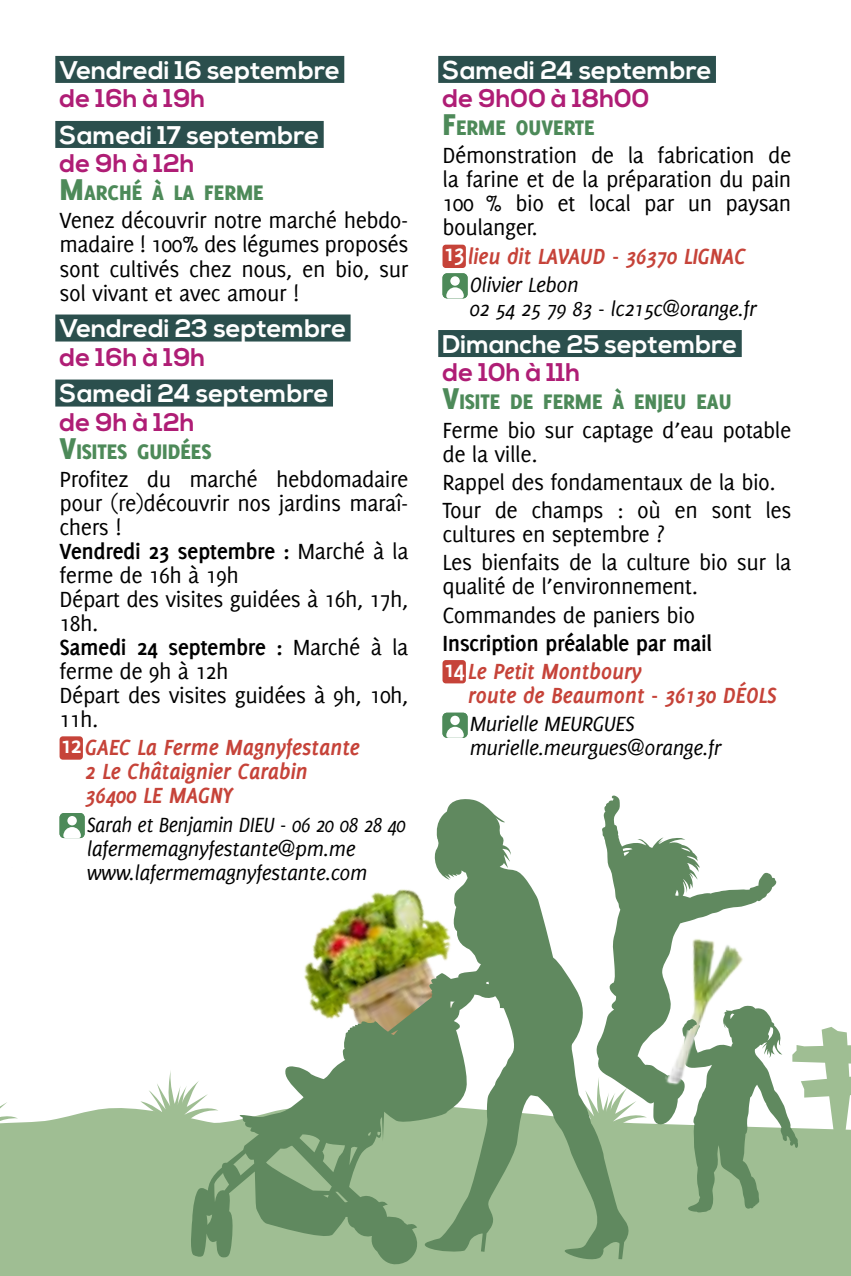
<style>
.page{position:relative;width:851px;height:1276px;background:#fff}
.page>*{position:absolute;margin:0;border:0;box-sizing:border-box;transform-origin:0 0}
.t1{font:700 25.5px "Nexa";color:#fff}
.t2{font:700 25.5px "Nexa";color:#af1d75}
.t3{font:24px/24px "Delicious";letter-spacing:-.02em;color:#000}
.t4{font:italic 700 24px/24px "Delicious";letter-spacing:-.02em;color:#c64339}
.t5{font:700 24px/28.2px "Delicious";letter-spacing:-.02em;color:#000}
.t6{font:800 23.1px "Delicious";color:#4d8a59}
.t7{font:italic 22.5px/24px "Delicious";letter-spacing:-.02em;color:#000;scale:.93 1}
.t8{font:italic 22.5px/24px "Delicious";letter-spacing:-.02em;color:#000}
.s1{font-size:33px}
.s2{font-weight:700}
.s3{font-style:normal;font-size:25.2px;color:#fff}
.s4{font-size:25.2px;color:#fff}
.s5{font-style:italic;color:#c64339}
</style>
<div class="page">
<div style="left:0;top:1108px;width:850px;height:168px;background:#9fbe93"></div>
<svg style="left:0;top:1102px;width:18px;height:41px"></svg>
<svg style="left:140px;top:1101px;width:3px;height:34px"></svg>
<svg style="left:633px;top:1126px;width:13px;height:16px"></svg>
<img style="left:143px;top:1071px;width:45px;height:119px">
<svg style="left:611px;top:795px;width:165px;height:331px"></svg>
<svg style="left:188px;top:797px;width:445px;height:475px"></svg>
<img style="left:648px;top:927px;width:123px;height:169px">
<svg style="left:682px;top:1005px;width:168px;height:207px"></svg>
<div style="left:55px;top:56px;width:289px;height:27px;background:#2b4f4d"></div>
<div style="left:55px;top:121px;width:268px;height:27px;background:#2b4f4d"></div>
<div style="left:55px;top:314px;width:295px;height:27px;background:#2b4f4d"></div>
<div style="left:55px;top:379px;width:278px;height:27px;background:#2b4f4d"></div>
<div style="left:60px;top:736px;width:23px;height:23px;background:#c64339;border-radius:3px"></div>
<svg style="left:60px;top:813px;width:25px;height:25px"></svg>
<div style="left:438px;top:56px;width:277px;height:27px;background:#2b4f4d"></div>
<div style="left:438px;top:330px;width:303px;height:27px;background:#2b4f4d"></div>
<div style="left:442px;top:245px;width:24px;height:23px;background:#c64339;border-radius:3px"></div>
<svg style="left:442px;top:273px;width:25px;height:25px"></svg>
<div style="left:442px;top:660px;width:24px;height:23px;background:#c64339;border-radius:3px"></div>
<svg style="left:442px;top:713px;width:25px;height:25px"></svg>
<p class="t1" style="left:60px;top:55px;width:282px">Vendredi 16 septembre</p>
<p class="t2" style="left:60px;top:83px;width:147px">de 16h à 19h</p>
<p class="t1" style="left:60px;top:120px;width:261px">Samedi 17 septembre</p>
<p class="t2" style="left:60px;top:148px;width:137px">de 9h à 12h</p>
<p class="t6" style="left:60px;top:179px;width:205px"><span class="s1">M</span>ARCHÉ À LA FERME</p>
<p class="t3" style="left:60px;top:208px;width:350px;text-align:justify">Venez découvrir notre marché hebdo&shy;madaire ! 100% des légumes proposés sont cultivés chez nous, en bio, sur sol vivant et avec amour !</p>
<p class="t1" style="left:60px;top:314px;width:288px">Vendredi 23 septembre</p>
<p class="t2" style="left:60px;top:342px;width:147px">de 16h à 19h</p>
<p class="t1" style="left:60px;top:379px;width:270px">Samedi 24 septembre</p>
<p class="t2" style="left:60px;top:407px;width:137px">de 9h à 12h</p>
<p class="t6" style="left:60px;top:438px;width:153px"><span class="s1">V</span>ISITES GUIDÉES</p>
<p class="t3" style="left:60px;top:467px;width:350px">Profitez du marché hebdomadaire pour (re)découvrir nos jardins maraî&shy;chers !<br><span class="s2">Vendredi 23 septembre :</span> Marché à la ferme de 16h à 19h<br>Départ des visites guidées à 16h, 17h,<br>18h.<br><span class="s2">Samedi 24 septembre :</span> Marché à la ferme de 9h à 12h<br>Départ des visites guidées à 9h, 10h,<br>11h.</p>
<p class="t4" style="left:85px;top:735px;width:276px;text-indent:-24px"><span class="s3">12</span> GAEC La Ferme Magnyfestante<br>2 Le Châtaignier Carabin<br>36400 LE MAGNY</p>
<p class="t7" style="left:87px;top:812px;width:345px">Sarah et Benjamin DIEU - 06 20 08 28 40 lafermemagnyfestante@pm.me www.lafermemagnyfestante.com</p>
<p class="t1" style="left:442px;top:55px;width:270px">Samedi 24 septembre</p>
<p class="t2" style="left:442px;top:83px;width:209px">de 9h00 à 18h00</p>
<p class="t6" style="left:442px;top:114px;width:154px"><span class="s1">F</span>ERME OUVERTE</p>
<p class="t3" style="left:442px;top:143px;width:350px;text-align:justify">Démonstration de la fabrication de la farine et de la préparation du pain 100 % bio et local par un paysan boulanger.</p>
<p class="t4" style="left:443px;top:244px;width:304px"><span class="s3">13</span> lieu dit LAVAUD - 36370 LIGNAC</p>
<p class="t8" style="left:469px;top:273px;width:289px">Olivier Lebon<br>02 54 25 79 83 - lc215c@orange.fr</p>
<p class="t1" style="left:442px;top:329px;width:296px">Dimanche 25 septembre</p>
<p class="t2" style="left:442px;top:357px;width:139px">de 10h à 11h</p>
<p class="t6" style="left:442px;top:388px;width:290px"><span class="s1">V</span>ISITE DE FERME À ENJEU EAU</p>
<p class="t3" style="left:442px;top:417px;width:350px">Ferme bio sur captage d’eau potable de la ville.</p>
<p class="t3" style="left:442px;top:467px;width:350px;line-height:28.2px">Rappel des fondamentaux de la bio.<br>Tour de champs : où en sont les</p>
<p class="t3" style="left:442px;top:520px;width:350px;line-height:28.2px">cultures en septembre ?<br>Les bienfaits de la culture bio sur la</p>
<p class="t3" style="left:442px;top:572px;width:257px;line-height:28.2px">qualité de l’environnement.<br>Commandes de paniers bio</p>
<p class="t5" style="left:442px;top:628px;width:271px">Inscription préalable par mail<br><span class="s4">14</span> <span class="s5">Le Petit Montboury</span></p>
<p class="t4" style="left:468px;top:683px;width:311px">route de Beaumont - 36130 DÉOLS</p>
<p class="t8" style="left:469px;top:712px;width:253px">Murielle MEURGUES murielle.meurgues@orange.fr</p>
</div>
